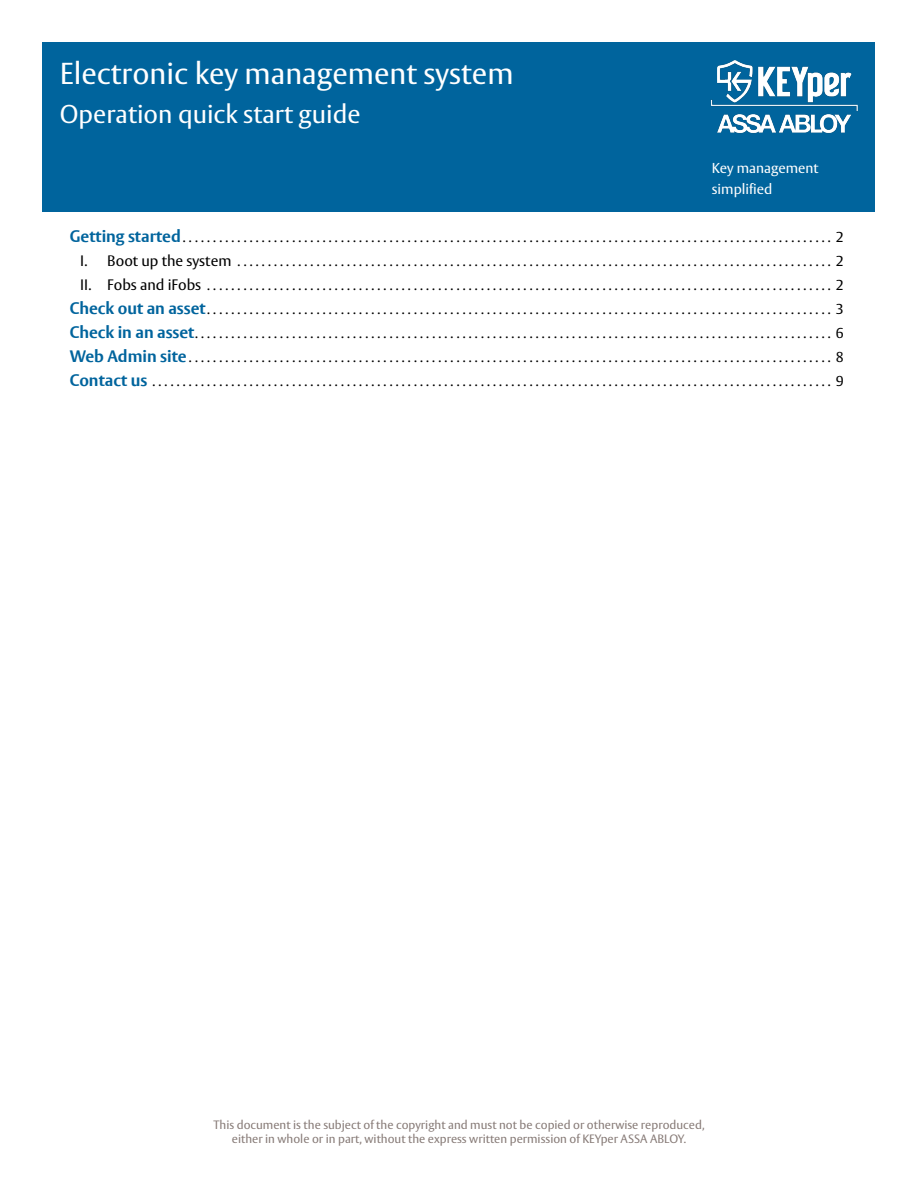
<style>
.page{position:relative;width:918px;height:1188px;background:#fff}
.page>*{position:absolute;margin:0;border:0;box-sizing:border-box;transform-origin:0 0}
.t1{font:30px "ASSA Vesta";color:#fff}
.t2{font:25.5px "ASSA Vesta";color:#fff}
.t3{font:14.25px/24px "ASSA Vesta";color:#000;text-align:right}
.t4{font:14.25px/21px "ASSA Vesta";color:#fff}
.t5{font:12px/14.4px "ASSA Vesta";color:#877b77;text-align:center}
.s1{font-weight:700;font-size:16.5px;color:#00649d}
.s2{font-size:15px}
</style>
<div class="page">
<div style="left:43px;top:43px;width:832px;height:169px;background:#00649d"></div>
<img style="left:711px;top:60px;width:147px;height:74px">
<h1 class="t1" style="left:60px;top:55px;width:455px">Electronic key management system</h1>
<h2 class="t2" style="left:60px;top:98px;width:302px">Operation quick start guide</h2>
<p class="t4" style="left:712px;top:158px;width:108px">Key management simplified</p>
<p class="t3" style="left:70px;top:226px;width:776px"><span class="s1">Getting started</span> . . . . . . . . . . . . . . . . . . . . . . . . . . . . . . . . . . . . . . . . . . . . . . . . . . . . . . . . . . . . . . . . . . . . . . . . . . . . . . . . . . . . . . . . . . . . . . . . . . . . . . . . . . . 2<br><span class="s2">I. Boot up the system</span> . . . . . . . . . . . . . . . . . . . . . . . . . . . . . . . . . . . . . . . . . . . . . . . . . . . . . . . . . . . . . . . . . . . . . . . . . . . . . . . . . . . . . . . . . . . . . . . . . . 2<br><span class="s2">II. Fobs and iFobs</span> . . . . . . . . . . . . . . . . . . . . . . . . . . . . . . . . . . . . . . . . . . . . . . . . . . . . . . . . . . . . . . . . . . . . . . . . . . . . . . . . . . . . . . . . . . . . . . . . . . . . . . . 2<br><span class="s1">Check out an asset</span> . . . . . . . . . . . . . . . . . . . . . . . . . . . . . . . . . . . . . . . . . . . . . . . . . . . . . . . . . . . . . . . . . . . . . . . . . . . . . . . . . . . . . . . . . . . . . . . . . . . . . . . 3<br><span class="s1">Check in an asset</span> . . . . . . . . . . . . . . . . . . . . . . . . . . . . . . . . . . . . . . . . . . . . . . . . . . . . . . . . . . . . . . . . . . . . . . . . . . . . . . . . . . . . . . . . . . . . . . . . . . . . . . . . . 6<br><span class="s1">Web Admin site</span> . . . . . . . . . . . . . . . . . . . . . . . . . . . . . . . . . . . . . . . . . . . . . . . . . . . . . . . . . . . . . . . . . . . . . . . . . . . . . . . . . . . . . . . . . . . . . . . . . . . . . . . . . . 8<br><span class="s1">Contact us</span> . . . . . . . . . . . . . . . . . . . . . . . . . . . . . . . . . . . . . . . . . . . . . . . . . . . . . . . . . . . . . . . . . . . . . . . . . . . . . . . . . . . . . . . . . . . . . . . . . . . . . . . . . . . . . . . . 9</p>
<p class="t5" style="left:213px;top:1118px;width:493px">This document is the subject of the copyright and must not be copied or otherwise reproduced, either in whole or in part, without the express written permission of KEYper ASSA ABLOY.</p>
</div>
